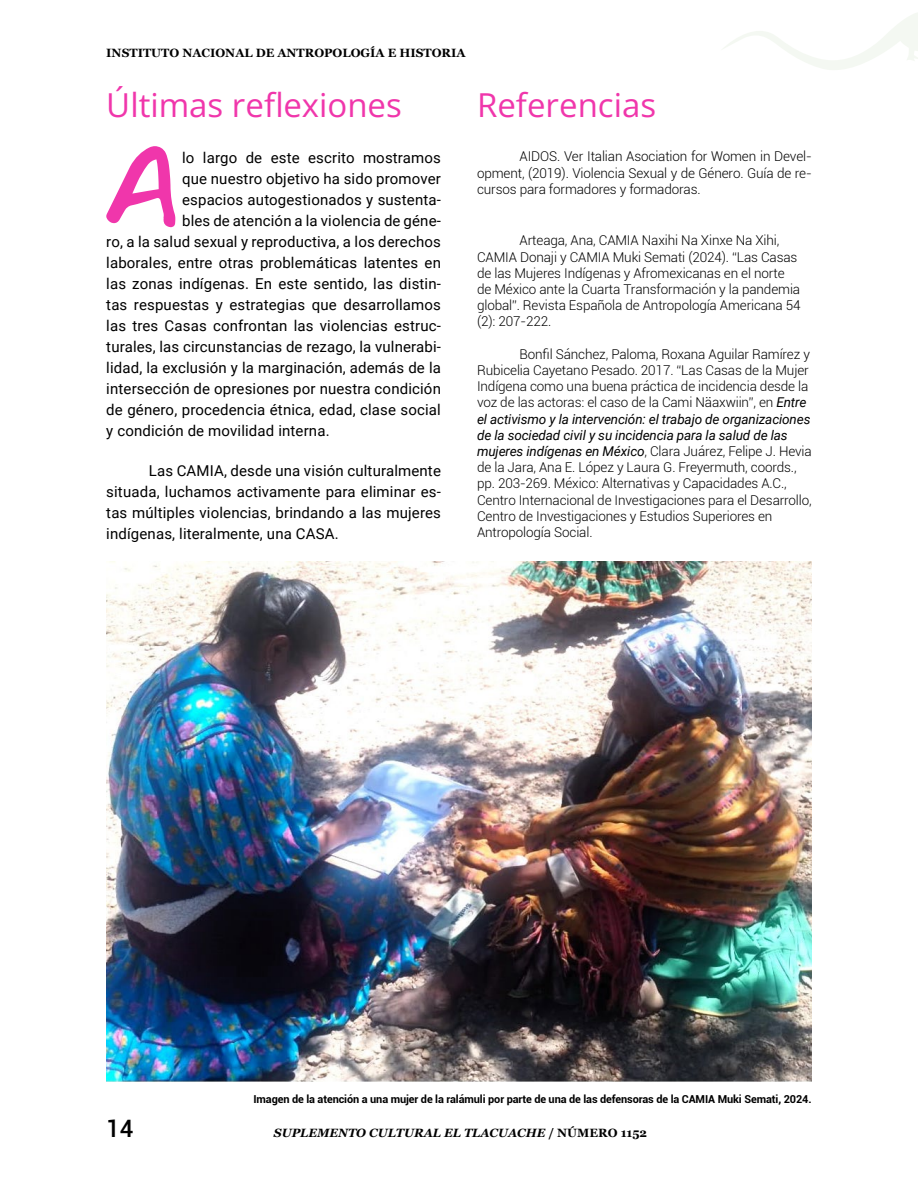
<style>
.page{position:relative;width:918px;height:1188px;background:#fff}
.page>*{position:absolute;margin:0;border:0;box-sizing:border-box;transform-origin:0 0}
.t1{font:113.25px "Mansalva";color:#f036ab}
.t2{font:33px "Open Sans";color:#f036ab}
.t3{font:500 24px "Roboto";color:#000}
.t4{font:15px/21px "Roboto";letter-spacing:.01em;color:#000;text-align:justify}
.t5{font:300 13.5px/16.2px "Roboto";letter-spacing:-.01em;color:#000}
.t6{font:italic 700 12px "Georgia";color:#000}
.t7{font:700 12px "Georgia";color:#000}
.t8{font:700 10.95px "Roboto";letter-spacing:-.01em;color:#000}
.s1{font-weight:400;font-style:italic}
.s2{font-style:normal}
</style>
<div class="page">
<img style="left:106px;top:562px;width:706px;height:520px">
<svg style="left:723px;top:13px;width:195px;height:57px"></svg>
<p class="t7" style="left:106px;top:43px;width:361px">INSTITUTO NACIONAL DE ANTROPOLOGÍA E HISTORIA</p>
<h2 class="t2" style="left:106px;top:82px;width:297px">Últimas reflexiones</h2>
<h2 class="t2" style="left:477px;top:82px;width:181px">Referencias</h2>
<p class="t5" style="left:477px;top:148px;width:336px;text-align:justify;text-indent:43px">AIDOS. Ver Italian Asociation for Women in Devel&shy;opment, (2019). Violencia Sexual y de Género. Guía de re&shy;cursos para formadores y formadoras.</p>
<p class="t5" style="left:477px;top:232px;width:325px;text-indent:43px">Arteaga, Ana, CAMIA Naxihi Na Xinxe Na Xihi, CAMIA Donaji y CAMIA Muki Semati (2024). “Las Casas de las Mujeres Indígenas y Afromexicanas en el norte de México ante la Cuarta Transformación y la pandemia global”. Revista Española de Antropología Americana 54 (2): 207-222.</p>
<p class="t5" style="left:477px;top:345px;width:336px;text-indent:43px">Bonfil Sánchez, Paloma, Roxana Aguilar Ramírez y Rubicelia Cayetano Pesado. 2017. “Las Casas de la Mujer Indígena como una buena práctica de incidencia desde la voz de las actoras: el caso de la Cami Näaxwiin”, en <span class="s1">Entre el activismo y la intervención: el trabajo de organizaciones de la sociedad civil y su incidencia para la salud de las mujeres indígenas en México</span>, Clara Juárez, Felipe J. Hevia de la Jara, Ana E. López y Laura G. Freyermuth, coords., pp. 203-269. México: Alternativas y Capacidades A.C., Centro Internacional de Investigaciones para el Desarrollo, Centro de Investigaciones y Estudios Superiores en Antropología Social.</p>
<h1 class="t1" style="left:101px;top:100px;width:82px">A</h1>
<p class="t4" style="left:182px;top:146px;width:260px">lo largo de este escrito mostramos</p>
<p class="t4" style="left:182px;top:167px;width:260px">que nuestro objetivo ha sido promover</p>
<p class="t4" style="left:182px;top:188px;width:260px">espacios autogestionados y sustenta-</p>
<p class="t4" style="left:182px;top:209px;width:260px">bles de atención a la violencia de géne-</p>
<p class="t4" style="left:106px;top:230px;width:336px">ro, a la salud sexual y reproductiva, a los derechos</p>
<p class="t4" style="left:106px;top:251px;width:336px">laborales, entre otras problemáticas latentes en</p>
<p class="t4" style="left:106px;top:272px;width:336px">las zonas indígenas. En este sentido, las distin-</p>
<p class="t4" style="left:106px;top:293px;width:336px">tas respuestas y estrategias que desarrollamos</p>
<p class="t4" style="left:106px;top:314px;width:336px">las tres Casas confrontan las violencias estruc-</p>
<p class="t4" style="left:106px;top:335px;width:336px">turales, las circunstancias de rezago, la vulnerabi-</p>
<p class="t4" style="left:106px;top:356px;width:336px">lidad, la exclusión y la marginación, además de la</p>
<p class="t4" style="left:106px;top:377px;width:336px">intersección de opresiones por nuestra condición</p>
<p class="t4" style="left:106px;top:398px;width:336px">de género, procedencia étnica, edad, clase social</p>
<p class="t4" style="left:106px;top:419px;width:225px">y condición de movilidad interna.</p>
<p class="t4" style="left:106px;top:459px;width:336px;text-indent:43px">Las CAMIA, desde una visión culturalmente situada, luchamos activamente para eliminar es&shy;tas múltiples violencias, brindando a las mujeres indígenas, literalmente, una CASA.</p>
<h3 class="t3" style="left:106px;top:1112px;width:29px">14</h3>
<p class="t8" style="left:253px;top:1091px;width:560px">Imagen de la atención a una mujer de la ralámuli por parte de una de las defensoras de la CAMIA Muki Semati, 2024.</p>
<p class="t6" style="left:274px;top:1124px;width:375px">SUPLEMENTO CULTURAL EL TLACUACHE <span class="s2">/ NÚMERO 1152</span></p>
</div>
